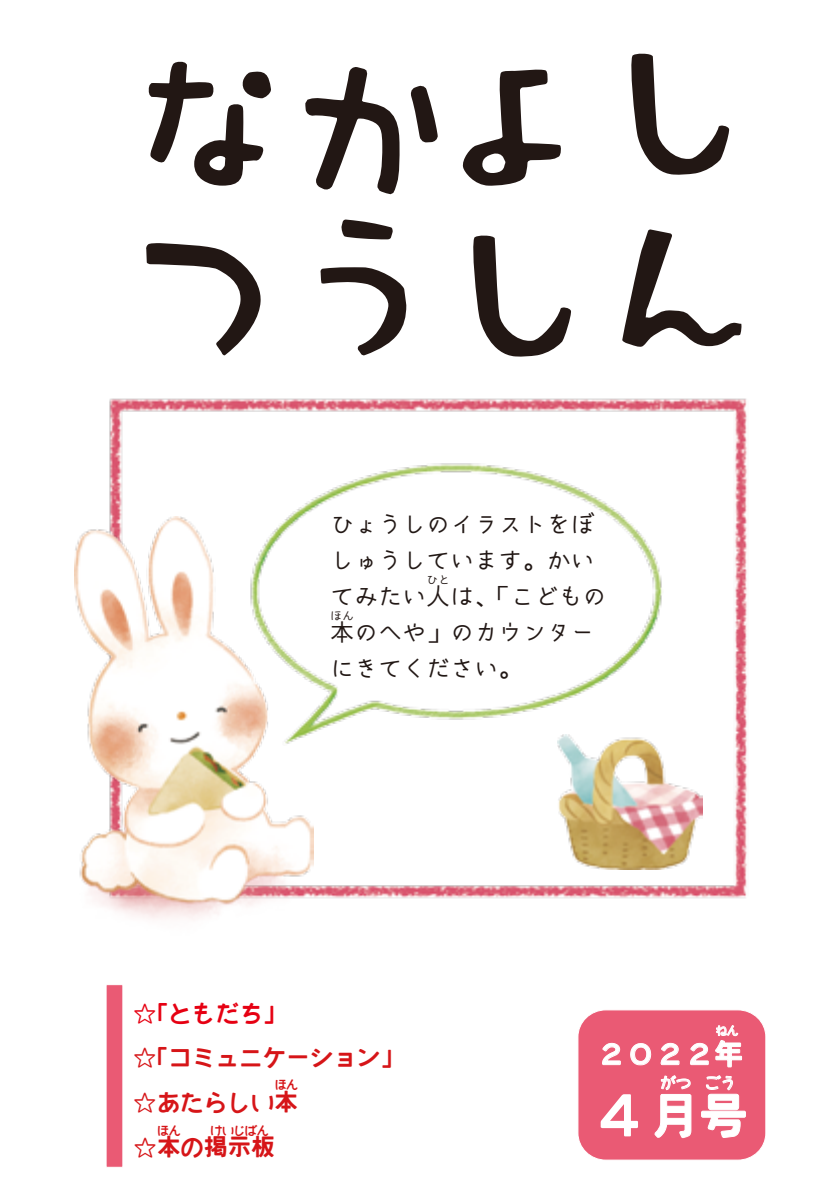
<style>
.page{position:relative;width:840px;height:1191px;background:#fff}
.page>*{position:absolute;margin:0;border:0;box-sizing:border-box;transform-origin:0 0}
.t1{font:57.6px "JNR Font";color:#fff}
.t2{font:29.2px "JNR Font";color:#fff}
.t3{font:24px/36px "komorebi gothic";color:#221815}
.t4{font:23.6px/45.2px "JNR Font";color:#d61518}
.t5{font:23.6px "JNR Font";color:#e60012}
.t6{font:15px "JNR Font";color:#fff}
.t7{font:12px "JNR Font";letter-spacing:-.04em;color:#d61518}
.t8{font:12px "komorebi gothic";color:#221815}
.t9{font:11.2px "JNR Font";color:#fff}
</style>
<div class="page">
<svg style="left:631px;top:54px;width:98px;height:121px"></svg>
<svg style="left:473px;top:235px;width:98px;height:93px"></svg>
<svg style="left:148px;top:61px;width:123px;height:125px"></svg>
<svg style="left:305px;top:67px;width:133px;height:128px"></svg>
<svg style="left:462px;top:69px;width:99px;height:117px"></svg>
<svg style="left:146px;top:243px;width:115px;height:85px"></svg>
<svg style="left:320px;top:219px;width:86px;height:109px"></svg>
<svg style="left:624px;top:229px;width:117px;height:99px"></svg>
<div style="left:577px;top:1010px;width:188px;height:150px;background:#ea5a74;border-radius:27px"></div>
<div style="left:577px;top:1009px;width:188px;height:151px;border:1px solid #fff;border-radius:27px"></div>
<svg style="left:602px;top:1042px;width:19px;height:23px"></svg>
<svg style="left:630px;top:1025px;width:116px;height:114px"></svg>
<img style="left:74px;top:328px;width:673px;height:571px">
<div style="left:105px;top:984px;width:18px;height:183px;background:#ea5a74;border:1px solid #fff"></div>
<img style="left:75px;top:517px;width:238px;height:402px">
<img style="left:557px;top:735px;width:145px;height:134px">
<p class="t3" style="left:330px;top:506px;width:278px">ひょうしのイラストをぼしゅうしています。かいてみたい人は、「こどもの</p>
<p class="t8" style="left:426px;top:573px;width:25px">ひと</p>
<p class="t8" style="left:330px;top:609px;width:25px">ほん</p>
<p class="t3" style="left:330px;top:614px;width:266px">本のへや」のカウンターにきてください。</p>
<p class="t5" style="left:133px;top:1000px;width:155px">☆「ともだち」</p>
<p class="t4" style="left:133px;top:1034px;width:272px">☆「コミュニケーション」☆あたらしい本</p>
<p class="t7" style="left:274px;top:1078px;width:25px">ほん</p>
<p class="t7" style="left:157px;top:1124px;width:25px">ほん</p>
<p class="t7" style="left:210px;top:1124px;width:60px">けいじばん</p>
<p class="t4" style="left:133px;top:1123px;width:143px">☆本の掲示板</p>
<p class="t9" style="left:715px;top:1024px;width:24px">ねん</p>
<p class="t2" style="left:596px;top:1038px;width:148px">２０２２年</p>
<p class="t6" style="left:660px;top:1075px;width:76px">がつ ごう</p>
<h1 class="t1" style="left:591px;top:1084px;width:59px">４</h1>
</div>
